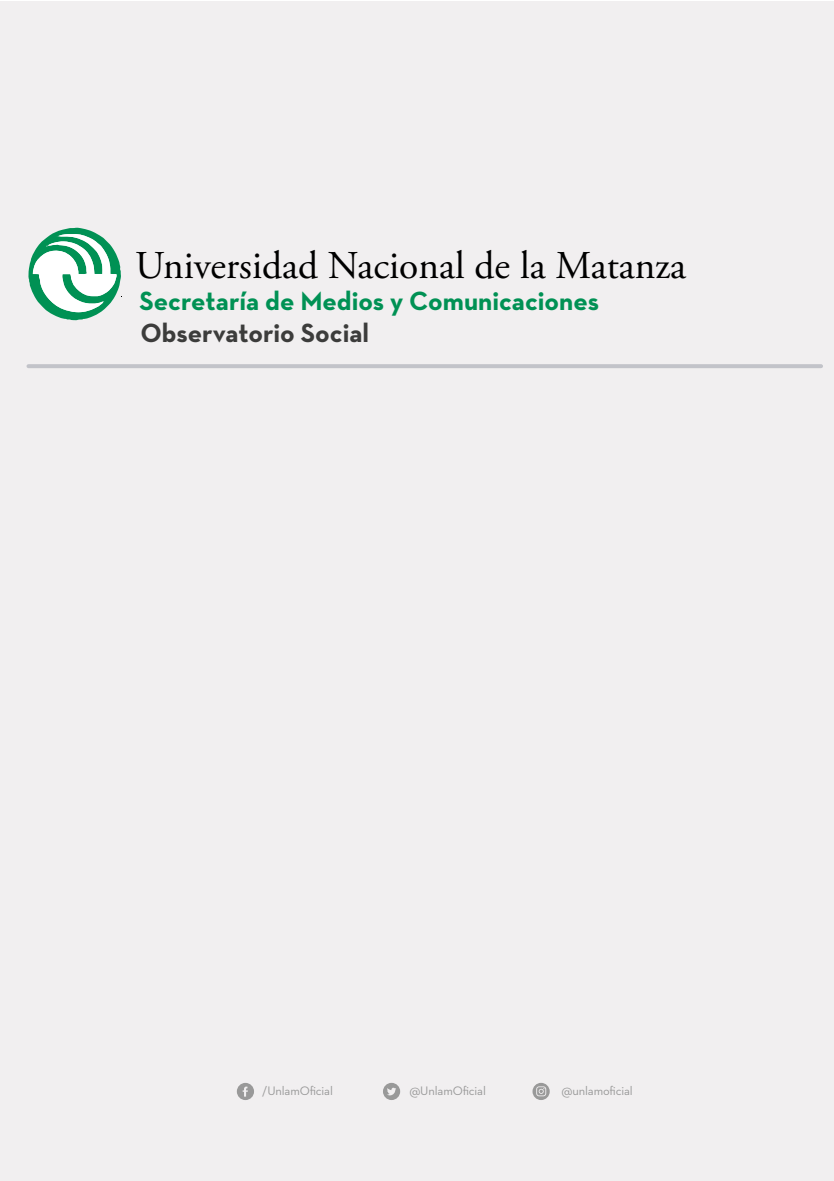
<style>
.page{position:relative;width:834px;height:1181px;background:#fff}
.page>*{position:absolute;margin:0;border:0;box-sizing:border-box;transform-origin:0 0}
.t1{font:39.4px "Adobe Garamond Pro";color:#000}
.t2{font:700 26.8px "Neutra Text";color:#009154}
.t3{font:700 26.8px "Neutra Text";color:#3c3c3b}
.t4{font:12.6px "Neutra Text";letter-spacing:-.01em;color:#999}
</style>
<div class="page">
<div style="left:0;top:1px;width:834px;height:1180px;background:#f1eff0"></div>
<svg style="left:28px;top:227px;width:94px;height:93px"></svg>
<hr style="left:28px;top:364px;width:793px;height:4px;background:#c2c3c9">
<svg style="left:237px;top:1083px;width:17px;height:17px"></svg>
<svg style="left:383px;top:1083px;width:17px;height:17px"></svg>
<svg style="left:533px;top:1083px;width:17px;height:17px"></svg>
<h1 class="t1" style="left:135px;top:242px;width:553px">Universidad Nacional de la Matanza</h1>
<h2 class="t2" style="left:139px;top:284px;width:461px">Secretaría de Medios y Comunicaciones</h2>
<h2 class="t3" style="left:140px;top:316px;width:230px">Observatorio Social</h2>
<p class="t4" style="left:262px;top:1083px;width:72px">/UnlamOficial</p>
<p class="t4" style="left:409px;top:1083px;width:78px">@UnlamOficial</p>
<p class="t4" style="left:562px;top:1083px;width:73px">@unlamoficial</p>
</div>
